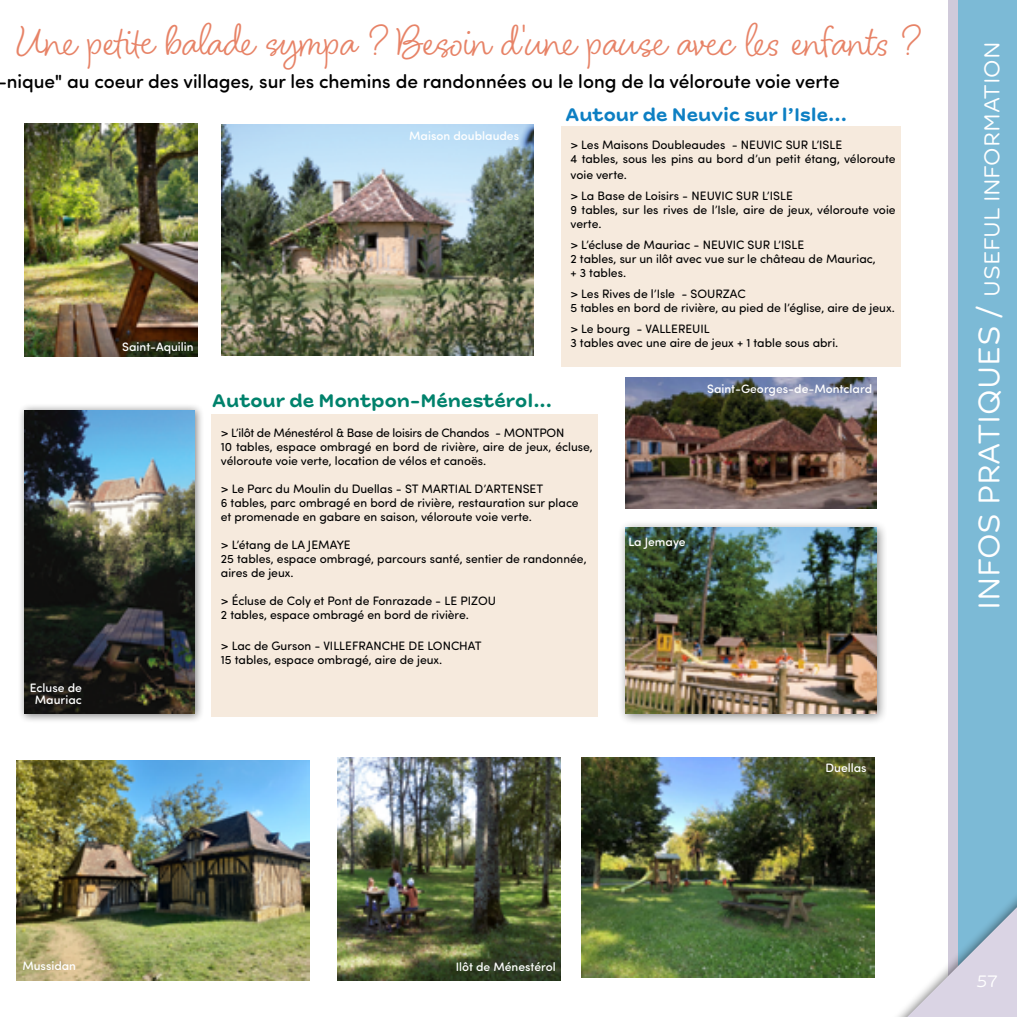
<style>
.page{position:relative;width:1017px;height:1017px;background:#fff}
.page>*{position:absolute;margin:0;border:0;box-sizing:border-box;transform-origin:0 0}
.t1{font:43.75px "Blithe";color:#e78367}
.t2{font:22.75px "New Farm";color:#fff}
.t3{font:500 19.25px "Sofia Pro Soft";color:#000}
.t4{font:700 19.25px "New Farm";color:#00826c}
.t5{font:700 19.25px "New Farm";color:#0d7fc3}
.t6{font:17.5px "New Farm";color:#fff}
.t7{font:12.25px/14px "Sofia Pro Soft";color:#000}
.t8{font:500 12.25px/12.2px "Sofia Pro Soft";color:#fff;text-align:center}
.s1{font-size:31.5px}
</style>
<div class="page">
<div style="left:948px;top:0;width:31px;height:1017px;background:#d0cada"></div>
<div style="left:958px;top:0;width:59px;height:1017px;background:#7cbad6"></div>
<svg style="left:898px;top:897px;width:119px;height:120px"></svg>
<img style="left:24px;top:124px;width:174px;height:233px">
<div style="left:561px;top:126px;width:340px;height:241px;background:#f6eadd"></div>
<div style="left:211px;top:414px;width:387px;height:302px;background:#f6eadd"></div>
<img style="left:338px;top:758px;width:223px;height:223px">
<img style="left:222px;top:125px;width:311px;height:231px">
<img style="left:16px;top:760px;width:293px;height:220px">
<img style="left:625px;top:377px;width:251px;height:131px">
<div style="left:618px;top:520px;width:269px;height:205px;background:#000;opacity:.5"></div>
<img style="left:625px;top:528px;width:251px;height:186px">
<div style="left:17px;top:403px;width:188px;height:320px;background:#000;opacity:.5"></div>
<img style="left:24px;top:410px;width:171px;height:304px">
<img style="left:582px;top:758px;width:293px;height:220px">
<h1 class="t1" style="left:17px;top:14px;width:904px">Une petite balade sympa ? Besoin d'une pause avec les enfants ?</h1>
<h3 class="t3" style="left:-3px;top:68px;width:844px">-nique" au coeur des villages, sur les chemins de randonnées ou le long de la véloroute voie verte</h3>
<p class="t8" style="left:30px;top:680px;width:54px">Ecluse de<br>Mauriac</p>
<p class="t8" style="left:122px;top:340px;width:73px">Saint-Aquilin</p>
<p class="t8" style="left:409px;top:128px;width:111px">Maison doublaudes</p>
<h3 class="t4" style="left:212px;top:388px;width:341px">Autour de Montpon-Ménestérol...</h3>
<h3 class="t5" style="left:566px;top:102px;width:283px">Autour de Neuvic sur l’Isle...</h3>
<p class="t7" style="left:570px;top:137px;width:327px">&gt; Les Maisons Doubleaudes - NEUVIC SUR L’ISLE<br>4 tables, sous les pins au bord d’un petit étang, véloroute</p>
<p class="t7" style="left:570px;top:163px;width:224px;line-height:21px">voie verte.<br>&gt; La Base de Loisirs - NEUVIC SUR L’ISLE</p>
<p class="t7" style="left:570px;top:202px;width:327px">9 tables, sur les rives de l’Isle, aire de jeux, véloroute voie verte.</p>
<p class="t7" style="left:570px;top:237px;width:307px">&gt; L’écluse de Mauriac - NEUVIC SUR L’ISLE<br>2 tables, sur un ilôt avec vue sur le château de Mauriac, + 3 tables.</p>
<p class="t7" style="left:570px;top:286px;width:326px">&gt; Les Rives de l’Isle - SOURZAC<br>5 tables en bord de rivière, au pied de l’église, aire de jeux.</p>
<p class="t7" style="left:570px;top:321px;width:269px">&gt; Le bourg - VALLEREUIL<br>3 tables avec une aire de jeux + 1 table sous abri.</p>
<p class="t8" style="left:707px;top:382px;width:166px">Saint-Georges-de-Montclard</p>
<p class="t7" style="left:221px;top:425px;width:373px">&gt; L’ilôt de Ménestérol &amp; Base de loisirs de Chandos - MONTPON<br>10 tables, espace ombragé en bord de rivière, aire de jeux, écluse, véloroute voie verte, location de vélos et canoës.</p>
<p class="t7" style="left:221px;top:481px;width:359px">&gt; Le Parc du Moulin du Duellas - ST MARTIAL D’ARTENSET<br>6 tables, parc ombragé en bord de rivière, restauration sur place et promenade en gabare en saison, véloroute voie verte.</p>
<p class="t7" style="left:221px;top:537px;width:367px">&gt; L’étang de LA JEMAYE<br>25 tables, espace ombragé, parcours santé, sentier de randonnée, aires de jeux.</p>
<p class="t7" style="left:221px;top:593px;width:277px">&gt; Écluse de Coly et Pont de Fonrazade - LE PIZOU<br>2 tables, espace ombragé en bord de rivière.</p>
<p class="t7" style="left:221px;top:639px;width:262px">&gt; Lac de Gurson - VILLEFRANCHE DE LONCHAT<br>15 tables, espace ombragé, aire de jeux.</p>
<p class="t8" style="left:628px;top:535px;width:59px">La Jemaye</p>
<p class="t8" style="left:825px;top:761px;width:43px">Duellas</p>
<h2 class="t2" style="left:978px;top:610px;width:570px;rotate:-90deg"><span class="s1">INFOS PRATIQUES /</span> USEFUL INFORMATION</h2>
<p class="t8" style="left:22px;top:959px;width:55px">Mussidan</p>
<p class="t8" style="left:456px;top:959px;width:102px">Ilôt de Ménestérol</p>
<h3 class="t6" style="left:977px;top:971px;width:22px">57</h3>
</div>
